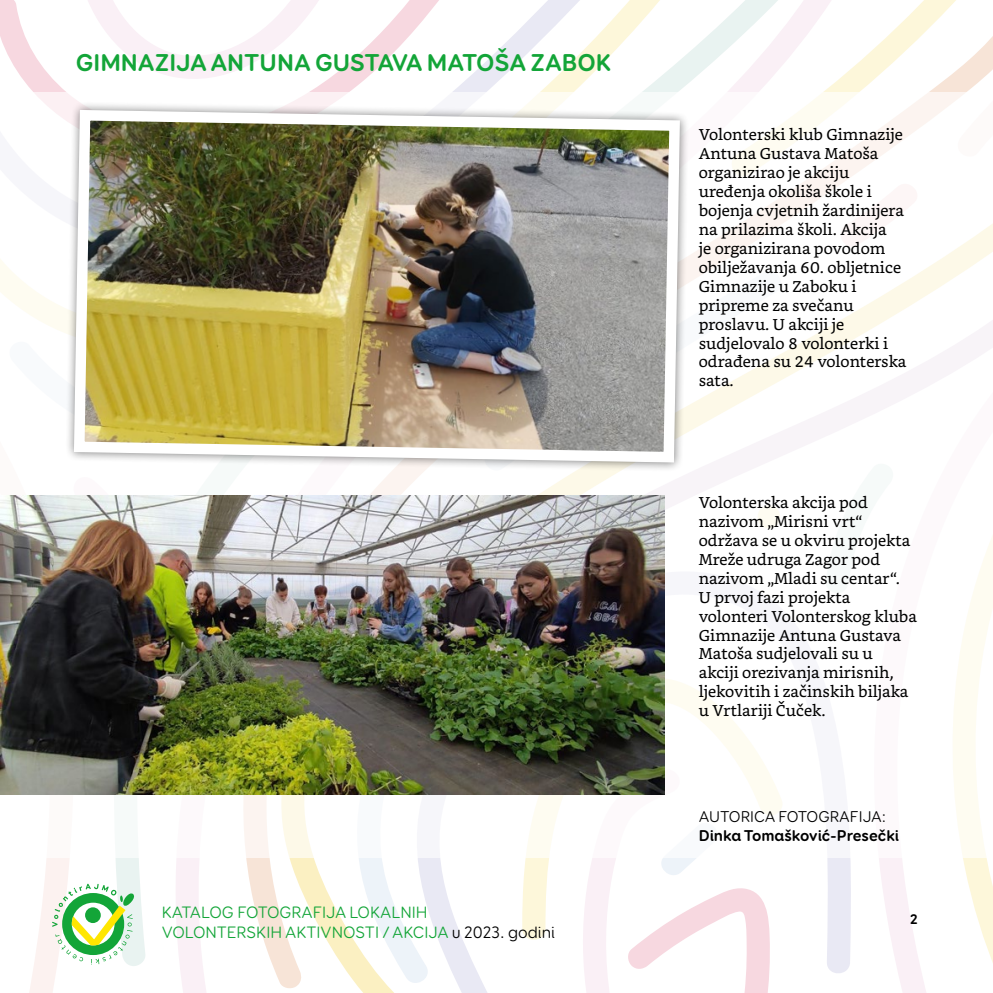
<style>
.page{position:relative;width:993px;height:993px;background:#fff}
.page>*{position:absolute;margin:0;border:0;box-sizing:border-box;transform-origin:0 0}
.t1{font:700 24.5px "Booster Next FY";color:#13a538}
.t2{font:16.62px/19.9px "Booster Next FY";color:#13a538}
.t3{font:15.75px/18.9px "Bookerly";color:#000}
.t4{font:700 15.75px/18.9px "Booster Next FY";color:#000}
.t5{font:700 14px "Booster Next FY";color:#000}
.s1{color:#000}
.s2{font-weight:400}
</style>
<div class="page">
<svg style="left:30px;top:858px;width:39px;height:134px;fill:#fcf2f0"></svg>
<svg style="left:0;top:0;width:424px;height:92px"></svg>
<svg style="left:433px;top:858px;width:418px;height:134px"></svg>
<svg style="left:522px;top:857px;width:262px;height:86px"></svg>
<svg style="left:582px;top:857px;width:188px;height:135px"></svg>
<svg style="left:355px;top:858px;width:78px;height:131px"></svg>
<svg style="left:424px;top:0;width:568px;height:92px"></svg>
<svg style="left:879px;top:857px;width:113px;height:135px"></svg>
<svg style="left:52px;top:883px;width:83px;height:81px"></svg>
<img style="left:0;top:495px;width:663px;height:299px">
<div style="left:64px;top:100px;width:625px;height:371px;background:#000;opacity:.5"></div>
<img style="left:69px;top:104px;width:616px;height:363px">
<p class="t1" style="left:76px;top:47px;width:537px">GIMNAZIJA ANTUNA GUSTAVA MATOŠA ZABOK</p>
<p class="t2" style="left:162px;top:901px;width:394px">KATALOG FOTOGRAFIJA LOKALNIH<br>VOLONTERSKIH AKTIVNOSTI / AKCIJA <span class="s1">u 2023. godini</span></p>
<p class="t3" style="left:698px;top:125px;width:209px">Volonterski klub Gimnazije<br>Antuna Gustava Matoša organizirao je akciju uređenja okoliša škole i bojenja cvjetnih žardinijera na prilazima školi. Akcija<br>je organizirana povodom obilježavanja 60. obljetnice<br>Gimnazije u Zaboku i pripreme za svečanu proslavu. U akciji je sudjelovalo 8 volonterki i odrađena su 24 volonterska sata.</p>
<p class="t3" style="left:698px;top:493px;width:219px">Volonterska akcija pod nazivom „Mirisni vrt“ održava se u okviru projekta<br>Mreže udruga Zagor pod nazivom „Mladi su centar“.<br>U prvoj fazi projekta volonteri Volonterskog kluba<br>Gimnazije Antuna Gustava<br>Matoša sudjelovali su u<br>akciji orezivanja mirisnih, ljekovitih i začinskih biljaka u Vrtlariji Čuček.</p>
<p class="t4" style="left:698px;top:807px;width:202px"><span class="s2">AUTORICA FOTOGRAFIJA:<br></span>Dinka Tomašković-Presečki</p>
<p class="t5" style="left:909px;top:909px;width:9px">2</p>
</div>
